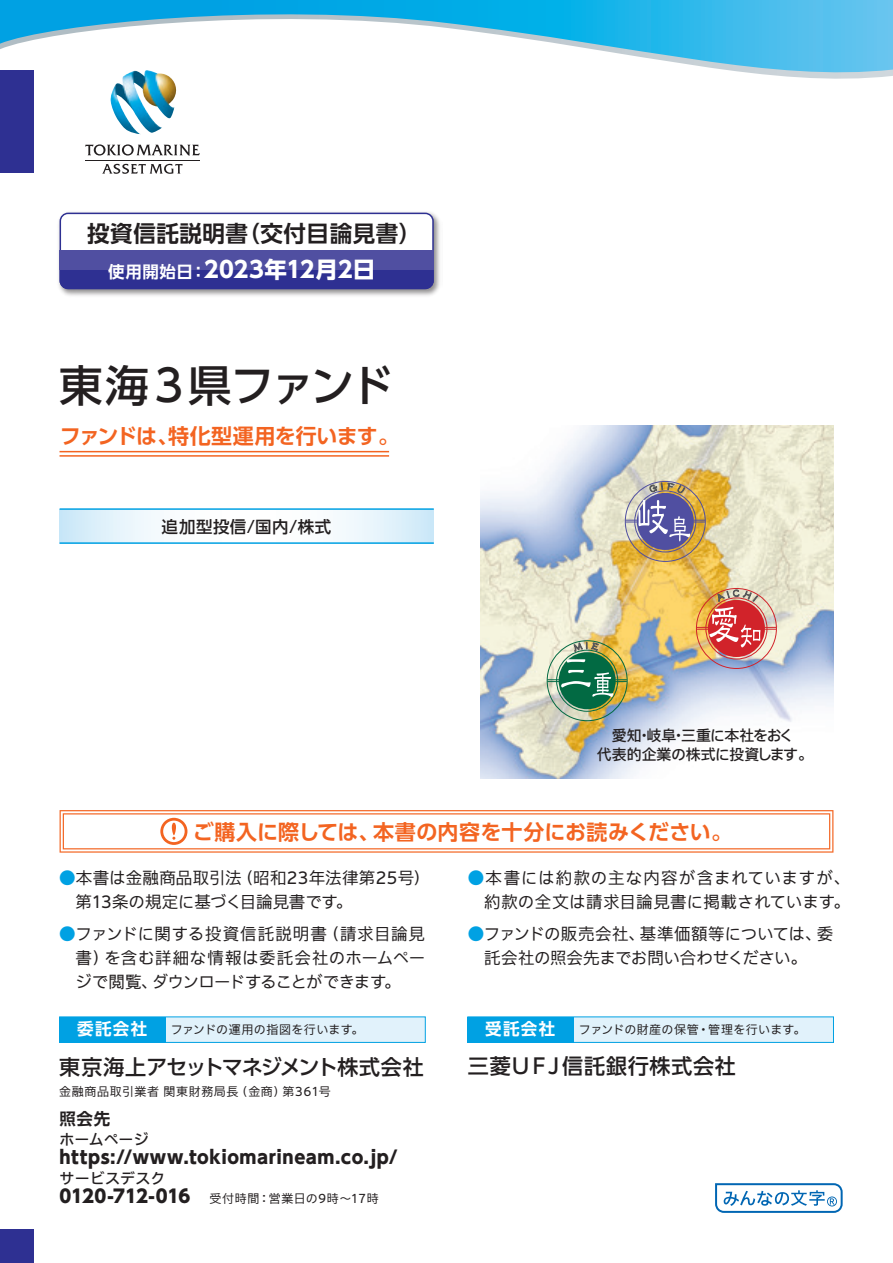
<style>
.page{position:relative;width:893px;height:1263px;background:#fff}
.page>*{position:absolute;margin:0;border:0;box-sizing:border-box;transform-origin:0 0}
.t1{font:500 43.5px "UD Shin Go Pro";letter-spacing:-.055em;color:#231f20}
.t2{font:700 22.5px "UD Shin Go Pro";letter-spacing:.015em;color:#fff}
.t3{font:700 22.5px "UD Shin Go Pro De";letter-spacing:.025em;color:#231f20}
.t4{font:700 21px "UD Shin Go Pro De";color:#f36421}
.t5{font:500 21px "UD Shin Go Pro";letter-spacing:-.05em;color:#231f20}
.t6{font:700 21px "UD Shin Go Pro De";letter-spacing:-.025em;color:#f36421}
.t7{font:500 21px "UD Shin Go Pro";letter-spacing:.035em;color:#231f20}
.t8{font:800 18px "UD Shin Go Pro";letter-spacing:.03em;color:#231f20}
.t9{font:100 16.5px/24px "Iwa UCDA Goth Std";letter-spacing:.005em;color:#231f20}
.t10{font:100 16.5px/24px "Iwa UCDA Goth Std";letter-spacing:.035em;color:#231f20;text-align:right}
.t11{font:100 16.5px/24px "Iwa UCDA Goth Std";letter-spacing:-.02em;color:#231f20;text-align:center}
.t12{font:500 16.5px "UD Shin Go Pro";letter-spacing:.035em;color:#231f20}
.t13{font:700 16.5px "UD Shin Go Pro De";letter-spacing:.085em;color:#fff}
.t14{font:700 16.5px "UD Shin Go Pro De";color:#231f20}
.t15{font:500 15px/19px "Iwa UCDA Goth Std";letter-spacing:-.005em;color:#231f20;text-align:center}
.t16{font:100 12px "Iwa UCDA Goth Std";letter-spacing:.035em;color:#231f20}
.s1{font-family:"UD Shin Go Pro De";font-size:16.5px}
.s2{color:#00a1e3}
.s3{font-family:"UD Shin Go Pro";font-weight:800;font-size:18px}
</style>
<div class="page">
<div style="left:60px;top:1017px;width:365px;height:25px;background:#e1f2fb"></div>
<div style="left:59px;top:1016px;width:367px;height:27px;border:1px solid #00a1e3"></div>
<div style="left:60px;top:1017px;width:106px;height:25px;background:#00a1e3"></div>
<div style="left:468px;top:1017px;width:365px;height:25px;background:#e1f2fb"></div>
<div style="left:467px;top:1016px;width:367px;height:27px;border:1px solid #00a1e3"></div>
<div style="left:468px;top:1017px;width:106px;height:25px;background:#00a1e3"></div>
<svg style="left:60px;top:810px;width:773px;height:43px"></svg>
<div style="left:0;top:1229px;width:34px;height:34px;background:#2e3092"></div>
<div style="left:0;top:70px;width:34px;height:102px;background:#2e3092"></div>
<img style="left:58px;top:212px;width:382px;height:84px">
<svg style="left:60px;top:213px;width:374px;height:76px"></svg>
<div style="left:60px;top:251px;width:374px;height:19px;background:#504fa1"></div>
<hr style="left:85px;top:160px;width:115px;height:1px;background:#231f20">
<svg style="left:85px;top:144px;width:115px;height:12px"></svg>
<svg style="left:102px;top:164px;width:81px;height:10px"></svg>
<img style="left:110px;top:89px;width:67px;height:45px">
<img style="left:480px;top:425px;width:353px;height:353px">
<div style="left:637px;top:493px;width:57px;height:57px;background:#504fa1;border-radius:50%"></div>
<svg style="left:625px;top:481px;width:80px;height:60px"></svg>
<div style="left:708px;top:600px;width:57px;height:57px;background:#d1232a;border-radius:50%"></div>
<img style="left:697px;top:589px;width:79px;height:58px">
<div style="left:559px;top:652px;width:57px;height:57px;background:#026a43;border-radius:50%"></div>
<img style="left:547px;top:642px;width:80px;height:55px">
<svg style="left:60px;top:510px;width:374px;height:32px"></svg>
<hr style="left:60px;top:542px;width:374px;height:2px;background:#00a1e3">
<hr style="left:60px;top:508px;width:374px;height:2px;background:#00a1e3">
<hr style="left:60px;top:451px;width:329px;height:1px;background:#f36421">
<hr style="left:60px;top:455px;width:329px;height:2px;background:#f36421">
<svg style="left:715px;top:1183px;width:128px;height:30px"></svg>
<svg style="left:113px;top:83px;width:63px;height:6px"></svg>
<svg style="left:0;top:0;width:893px;height:83px"></svg>
<h2 class="t3" style="left:87px;top:215px;width:336px">投資信託説明書（交付目論見書）</h2>
<h2 class="t2" style="left:108px;top:252px;width:269px"><span class="s1">使用開始日：</span>2023年12月2日</h2>
<h1 class="t1" style="left:59px;top:350px;width:336px">東海３県ファンド</h1>
<p class="t6" style="left:60px;top:419px;width:341px">ファンドは、特化型運用を行います。</p>
<p class="t12" style="left:162px;top:513px;width:171px">追加型投信/国内/株式</p>
<p class="t15" style="left:597px;top:725px;width:218px">愛知・岐阜・三重に本社をおく<br>代表的企業の株式に投資します。</p>
<p class="t4" style="left:193px;top:815px;width:541px">ご購入に際しては、本書の内容を十分にお読みください。</p>
<p class="t9" style="left:76px;top:865px;width:356px;text-indent:-16px"><span class="s2">●</span>本書は金融商品取引法（昭和23年法律第25号）第13条の規定に基づく目論見書です。</p>
<p class="t9" style="left:76px;top:920px;width:351px;text-align:justify;text-indent:-16px"><span class="s2">●</span>ファンドに関する投資信託説明書（請求目論見書）を含む詳細な情報は委託会社のホームページで閲覧、ダウンロードすることができます。</p>
<p class="t10" style="left:468px;top:865px;width:384px"><span class="s2">●</span>本書には約款の主な内容が含まれていますが、約款の全文は請求目論見書に掲載されています。</p>
<p class="t11" style="left:468px;top:920px;width:367px"><span class="s2">●</span>ファンドの販売会社、基準価額等については、委託会社の照会先までお問い合わせください。</p>
<p class="t13" style="left:77px;top:1016px;width:72px">委託会社</p>
<p class="t16" style="left:171px;top:1021px;width:194px">ファンドの運用の指図を行います。</p>
<p class="t13" style="left:485px;top:1016px;width:72px">受託会社</p>
<p class="t16" style="left:579px;top:1021px;width:228px">ファンドの財産の保管・管理を行います。</p>
<p class="t5" style="left:59px;top:1050px;width:366px">東京海上アセットマネジメント株式会社</p>
<p class="t7" style="left:468px;top:1049px;width:270px">三菱ＵＦＪ信託銀行株式会社</p>
<p class="t16" style="left:59px;top:1083px;width:273px">金融商品取引業者 関東財務局長（金商）第361号</p>
<p class="t14" style="left:60px;top:1105px;width:52px">照会先</p>
<p class="t15" style="left:60px;top:1128px;width:91px">ホームページ</p>
<p class="t8" style="left:60px;top:1142px;width:340px">https://www.tokiomarineam.co.jp/</p>
<p class="t15" style="left:60px;top:1167px;width:107px">サービスデスク</p>
<p class="t16" style="left:60px;top:1190px;width:321px"><span class="s3">0120-712-016　</span>受付時間：営業日の9時～17時</p>
</div>
